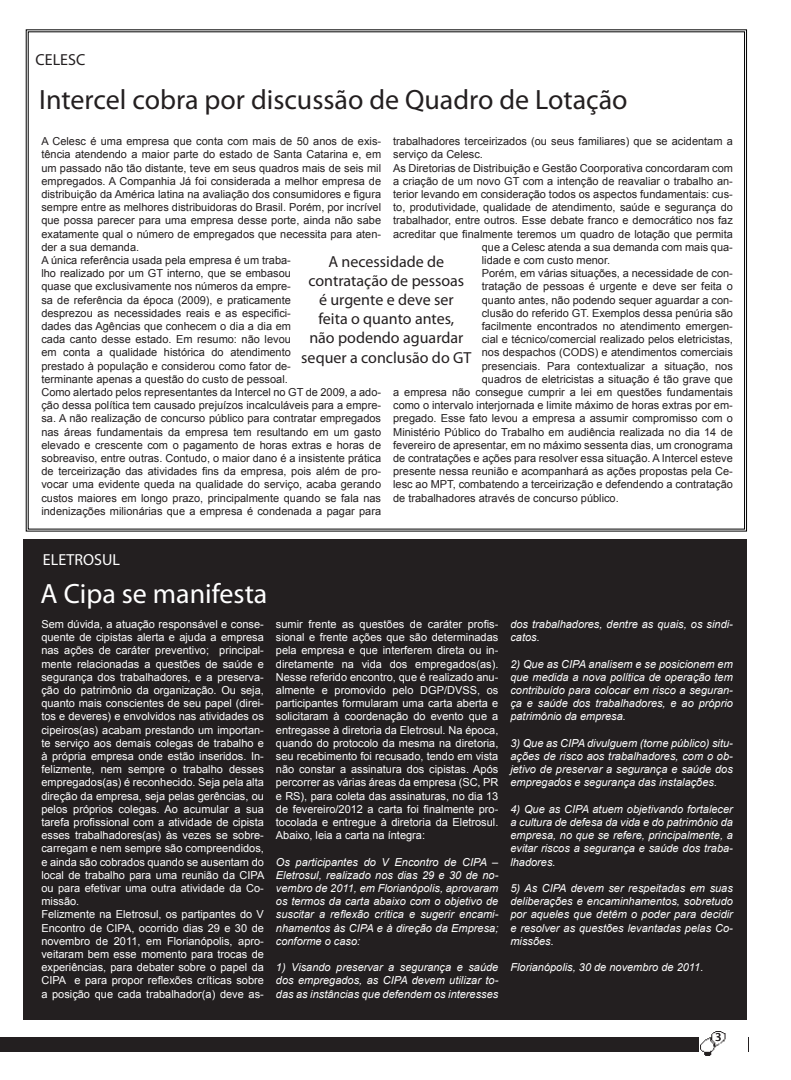
<style>
.page{position:relative;width:791px;height:1080px;background:#fff}
.page>*{position:absolute;margin:0;border:0;box-sizing:border-box;transform-origin:0 0}
.t1{font:28px "Myriad Pro";color:#231f20}
.t2{font:28px "Myriad Pro";color:#fff}
.t3{font:16px/19.2px "Myriad Pro";color:#231f20;text-align:center}
.t4{font:16px "Myriad Pro";color:#fff}
.t5{font:12px "Myriad Pro";color:#231f20}
.t6{font:11px/13.2px "Arial";color:#231f20}
.t7{font:11px/13.2px "Arial";color:#fff}
.t8{font:italic 11px/13.2px "Arial";color:#fff;text-align:justify}
</style>
<div class="page">
<div style="left:0;top:1038px;width:748px;height:14px;background:#231f20"></div>
<img style="left:699px;top:1032px;width:48px;height:24px">
<div style="left:24px;top:539px;width:723px;height:481px;background:#231f20"></div>
<svg style="left:25px;top:29px;width:722px;height:503px"></svg>
<h2 class="t3" style="left:36px;top:50px;width:51px">CELESC</h2>
<h1 class="t1" style="left:39px;top:83px;width:590px">Intercel cobra por discussão de Quadro de Lotação</h1>
<p class="t6" style="left:41px;top:135px;width:341px">A Celesc é uma empresa que conta com mais de 50 anos de exis&shy;tência atendendo a maior parte do estado de Santa Catarina e, em um passado não tão distante, teve em seus quadros mais de seis mil empregados. A Companhia Já foi considerada a melhor empresa de distribuição da América latina na avaliação dos consumidores e figura sempre entre as melhores distribuidoras do Brasil. Porém, por incrível que possa parecer para uma empresa desse porte, ainda não sabe exatamente qual o número de empregados que necessita para aten&shy;der a sua demanda.<br>A única referência usada pela empresa é um traba-<br>lho realizado por um GT interno, que se embasou<br>quase que exclusivamente nos números da empre-<br>sa de referência da época (2009), e praticamente<br>desprezou as necessidades reais e as especifici-<br>dades das Agências que conhecem o dia a dia em<br>cada canto desse estado. Em resumo: não levou<br>em conta a qualidade histórica do atendimento<br>prestado à população e considerou como fator de-<br>terminante apenas a questão do custo de pessoal.<br>Como alertado pelos representantes da Intercel no GT de 2009, a ado&shy;ção dessa política tem causado prejuízos incalculáveis para a empre&shy;sa. A não realização de concurso público para contratar empregados nas áreas fundamentais da empresa tem resultando em um gasto elevado e crescente com o pagamento de horas extras e horas de sobreaviso, entre outras. Contudo, o maior dano é a insistente prática de terceirização das atividades fins da empresa, pois além de pro&shy;vocar uma evidente queda na qualidade do serviço, acaba gerando custos maiores em longo prazo, principalmente quando se fala nas indenizações milionárias que a empresa é condenada a pagar para</p>
<p class="t6" style="left:393px;top:135px;width:341px">trabalhadores terceirizados (ou seus familiares) que se acidentam a</p>
<p class="t6" style="left:393px;top:148px;width:91px">serviço da Celesc.</p>
<p class="t6" style="left:393px;top:161px;width:341px">As Diretorias de Distribuição e Gestão Coorporativa concordaram com</p>
<p class="t6" style="left:393px;top:174px;width:341px">a criação de um novo GT com a intenção de reavaliar o trabalho an-</p>
<p class="t6" style="left:393px;top:188px;width:341px">terior levando em consideração todos os aspectos fundamentais: cus-</p>
<p class="t6" style="left:393px;top:201px;width:341px">to, produtividade, qualidade de atendimento, saúde e segurança do</p>
<p class="t6" style="left:393px;top:214px;width:341px">trabalhador, entre outros. Esse debate franco e democrático nos faz</p>
<p class="t6" style="left:393px;top:227px;width:341px">acreditar que finalmente teremos um quadro de lotação que permita</p>
<p class="t6" style="left:482px;top:240px;width:253px">que a Celesc atenda a sua demanda com mais qua-</p>
<p class="t6" style="left:482px;top:254px;width:130px">lidade e com custo menor.</p>
<p class="t6" style="left:482px;top:267px;width:253px">Porém, em várias situações, a necessidade de con-</p>
<p class="t6" style="left:482px;top:280px;width:253px">tratação de pessoas é urgente e deve ser feita o</p>
<p class="t6" style="left:482px;top:293px;width:253px">quanto antes, não podendo sequer aguardar a con-</p>
<p class="t6" style="left:482px;top:306px;width:253px">clusão do referido GT. Exemplos dessa penúria são</p>
<p class="t6" style="left:482px;top:320px;width:253px">facilmente encontrados no atendimento emergen-</p>
<p class="t6" style="left:482px;top:333px;width:253px">cial e técnico/comercial realizado pelos eletricistas,</p>
<p class="t6" style="left:482px;top:346px;width:253px">nos despachos (CODS) e atendimentos comerciais</p>
<p class="t6" style="left:482px;top:359px;width:253px">presenciais. Para contextualizar a situação, nos</p>
<p class="t6" style="left:482px;top:372px;width:253px">quadros de eletricistas a situação é tão grave que</p>
<p class="t6" style="left:393px;top:386px;width:341px">a empresa não consegue cumprir a lei em questões fundamentais</p>
<p class="t6" style="left:393px;top:399px;width:341px">como o intervalo interjornada e limite máximo de horas extras por em-</p>
<p class="t6" style="left:393px;top:412px;width:341px">pregado. Esse fato levou a empresa a assumir compromisso com o</p>
<p class="t6" style="left:393px;top:425px;width:341px">Ministério Público do Trabalho em audiência realizada no dia 14 de</p>
<p class="t6" style="left:393px;top:438px;width:341px">fevereiro de apresentar, em no máximo sessenta dias, um cronograma</p>
<p class="t6" style="left:393px;top:452px;width:341px">de contratações e ações para resolver essa situação. A Intercel esteve</p>
<p class="t6" style="left:393px;top:465px;width:341px">presente nessa reunião e acompanhará as ações propostas pela Ce-</p>
<p class="t6" style="left:393px;top:478px;width:341px">lesc ao MPT, combatendo a terceirização e defendendo a contratação</p>
<p class="t6" style="left:393px;top:491px;width:227px">de trabalhadores através de concurso público.</p>
<h2 class="t3" style="left:301px;top:251px;width:172px">A necessidade de contratação de pessoas<br>é urgente e deve ser<br>feita o quanto antes,<br>não podendo aguardar sequer a conclusão do GT</h2>
<h2 class="t4" style="left:43px;top:550px;width:78px">ELETROSUL</h2>
<h1 class="t2" style="left:41px;top:576px;width:228px">A Cipa se manifesta</h1>
<p class="t7" style="left:41px;top:618px;width:225px">Sem dúvida, a atuação responsável e conse&shy;quente de cipistas alerta e ajuda a empresa nas ações de caráter preventivo; principal&shy;mente relacionadas a questões de saúde e segurança dos trabalhadores, e a preserva&shy;ção do patrimônio da organização. Ou seja, quanto mais conscientes de seu papel (direi&shy;tos e deveres) e envolvidos nas atividades os cipeiros(as) acabam prestando um importan&shy;te serviço aos demais colegas de trabalho e à própria empresa onde estão inseridos. In&shy;felizmente, nem sempre o trabalho desses empregados(as) é reconhecido. Seja pela alta direção da empresa, seja pelas gerências, ou pelos próprios colegas. Ao acumular a sua tarefa profissional com a atividade de cipista esses trabalhadores(as) às vezes se sobre&shy;carregam e nem sempre são compreendidos, e ainda são cobrados quando se ausentam do local de trabalho para uma reunião da CIPA ou para efetivar uma outra atividade da Co&shy;missão.<br>Felizmente na Eletrosul, os partipantes do V Encontro de CIPA, ocorrido dias 29 e 30 de novembro de 2011, em Florianópolis, apro&shy;veitaram bem esse momento para trocas de experiências, para debater sobre o papel da CIPA e para propor reflexões críticas sobre a posição que cada trabalhador(a) deve as-</p>
<p class="t7" style="left:276px;top:618px;width:224px;text-align:justify">sumir frente as questões de caráter profis&shy;sional e frente ações que são determinadas pela empresa e que interferem direta ou in&shy;diretamente na vida dos empregados(as).<br>Nesse referido encontro, que é realizado anu&shy;almente e promovido pelo DGP/DVSS, os participantes formularam uma carta aberta e solicitaram à coordenação do evento que a entregasse à diretoria da Eletrosul. Na época, quando do protocolo da mesma na diretoria, seu recebimento foi recusado, tendo em vista não constar a assinatura dos cipistas. Após percorrer as várias áreas da empresa (SC, PR e RS), para coleta das assinaturas, no dia 13 de fevereiro/2012 a carta foi finalmente pro&shy;tocolada e entregue à diretoria da Eletrosul.<br>Abaixo, leia a carta na íntegra:</p>
<p class="t8" style="left:276px;top:855px;width:224px">Os participantes do V Encontro de CIPA – Eletrosul, realizado nos dias 29 e 30 de no&shy;vembro de 2011, em Florianópolis, aprovaram os termos da carta abaixo com o objetivo de suscitar a reflexão crítica e sugerir encami&shy;nhamentos às CIPA e à direção da Empresa; conforme o caso:</p>
<p class="t8" style="left:276px;top:961px;width:224px">1) Visando preservar a segurança e saúde dos empregados, as CIPA devem utilizar to&shy;das as instâncias que defendem os interesses</p>
<p class="t8" style="left:510px;top:618px;width:224px">dos trabalhadores, dentre as quais, os sindi&shy;catos.</p>
<p class="t8" style="left:510px;top:657px;width:224px">2) Que as CIPA analisem e se posicionem em que medida a nova política de operação tem contribuído para colocar em risco a seguran&shy;ça e saúde dos trabalhadores, e ao próprio patrimônio da empresa.</p>
<p class="t8" style="left:510px;top:736px;width:224px">3) Que as CIPA divulguem (torne público) situ&shy;ações de risco aos trabalhadores, com o ob&shy;jetivo de preservar a segurança e saúde dos empregados e segurança das instalações.</p>
<p class="t8" style="left:510px;top:802px;width:224px">4) Que as CIPA atuem objetivando fortalecer a cultura de defesa da vida e do patrimônio da empresa, no que se refere, principalmente, a evitar riscos a segurança e saúde dos traba&shy;lhadores.</p>
<p class="t8" style="left:510px;top:882px;width:224px">5) As CIPA devem ser respeitadas em suas deliberações e encaminhamentos, sobretudo por aqueles que detêm o poder para decidir e resolver as questões levantadas pelas Co&shy;missões.</p>
<p class="t8" style="left:510px;top:961px;width:195px">Florianópolis, 30 de novembro de 2011.</p>
<p class="t5" style="left:715px;top:1030px;width:8px">3</p>
</div>
